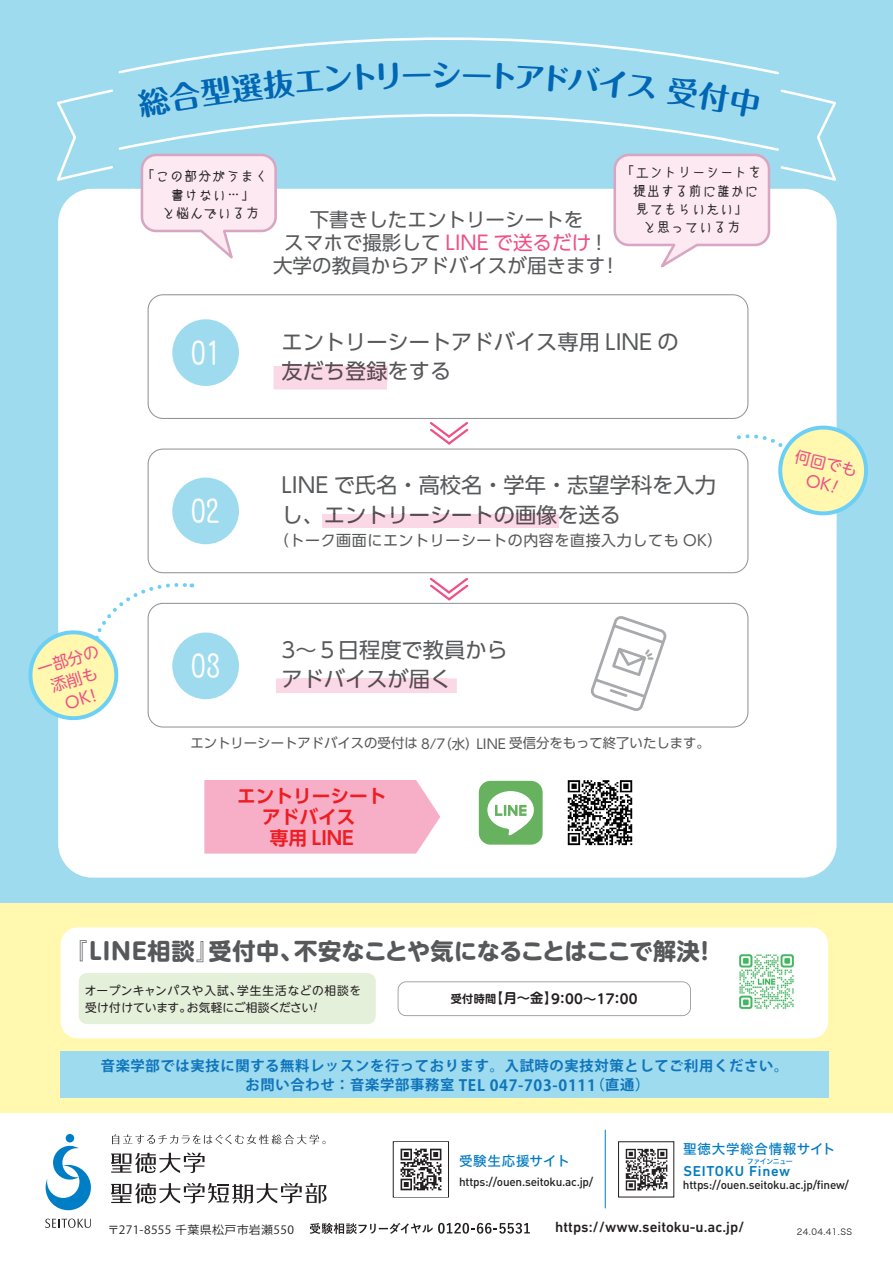
<style>
.page{position:relative;width:893px;height:1263px;background:#fff}
.page>*{position:absolute;margin:0;border:0;box-sizing:border-box;transform-origin:0 0}
.t1{font:700 30.3px "Maru Fo Pro";color:#0166b3}
.t2{font:29.55px "cinecaption";color:#fff}
.t3{font:700 23.25px "UD Shin M Go Pr 6 N";letter-spacing:.005em;color:#57585a}
.t4{font:21.3px/29.2px "UD Shin Go Pr 6 N";color:#57585a}
.t5{font:21.3px "UD Shin Go Pr 6 N";color:#584950}
.t6{font:19.5px/22.8px "UD Shin Go Pr 6 N";color:#57585a;text-align:center}
.t7{font:700 18.6px/20.9px "UD Shin Go Pr 6 N De";color:#ee1d23;text-align:center}
.t8{font:15.9px/20.7px "UD Shin M Go Pr 6 N";color:#ef5085;text-align:center}
.t9{font:15px "UD Shin Go Pr 6 N";letter-spacing:.04em;color:#57585a}
.t10{font:500 15px "DIN Next LT Pro";color:#231f20}
.t11{font:500 14.7px "DIN Next LT Pro";letter-spacing:.045em;color:#007ac2}
.t12{font:700 14.25px/19px "Koz Go Pr 6 N";letter-spacing:.045em;color:#1074bc;text-align:center}
.t13{font:13.5px "Hira Kaku Std W5";letter-spacing:.05em;color:#007ac2}
.t14{font:13.35px "UD Shin Go Pr 6 N";color:#57585a}
.t15{font:700 13.35px "UD Shin M Go Pr 6 N De";color:#231f20}
.t16{font:12.75px "cinecaption";letter-spacing:.1em;color:#231f20}
.t17{font:500 11.7px "DIN Pro";letter-spacing:-.02em;color:#231f20}
.t18{font:11.7px/17px "UD Shin M Go Pr 6 N";letter-spacing:.03em;color:#231f20}
.t19{font:11.4px "Koz Go Pr 6 N";letter-spacing:.03em;color:#231f20;scale:1.05 1}
.t20{font:8.55px "Hira Kaku Std W3";letter-spacing:.05em;color:#231f20}
.t21{font:7.2px "Hira Kaku Std W5";letter-spacing:-.07em;color:#007ac2;scale:.96 1}
.s1{color:#ef5085}
.s2{color:#584950}
.s3{font-size:11.1px}
.s4{font-size:15.3px}
</style>
<div class="page">
<div style="left:0;top:903px;width:893px;height:360px;background:#fff8ae"></div>
<div style="left:0;top:0;width:893px;height:903px;background:#9edbee"></div>
<div style="left:58px;top:189px;width:779px;height:689px;background:#fff;border-radius:34px"></div>
<div style="left:204px;top:780px;width:236px;height:73px;background:#f6afc6"></div>
<svg style="left:148px;top:294px;width:600px;height:125px"></svg>
<svg style="left:148px;top:448px;width:600px;height:125px"></svg>
<svg style="left:192px;top:603px;width:556px;height:124px"></svg>
<svg style="left:590px;top:615px;width:77px;height:97px"></svg>
<svg style="left:430px;top:422px;width:38px;height:22px"></svg>
<svg style="left:430px;top:578px;width:38px;height:22px"></svg>
<svg style="left:273px;top:366px;width:114px;height:23px"></svg>
<div style="left:282px;top:366px;width:105px;height:14px;background:#fad8e6"></div>
<hr style="left:322px;top:524px;width:237px;height:4px;background:#fad8e6">
<div style="left:322px;top:513px;width:237px;height:11px;background:#fad8e6"></div>
<svg style="left:276px;top:678px;width:181px;height:15px"></svg>
<div style="left:283px;top:678px;width:165px;height:10px;background:#fad8e6"></div>
<img style="left:567px;top:780px;width:66px;height:66px">
<div style="left:479px;top:781px;width:64px;height:64px;background:#66b25f;border-radius:12px"></div>
<svg style="left:487px;top:791px;width:47px;height:45px"></svg>
<div style="left:61px;top:1051px;width:768px;height:47px;background:#9edbee"></div>
<div style="left:61px;top:927px;width:767px;height:111px;background:#fff;border-radius:17px"></div>
<img style="left:739px;top:954px;width:55px;height:55px">
<div style="left:79px;top:973px;width:297px;height:51px;background:#e4f0da;border-radius:8px"></div>
<svg style="left:398px;top:981px;width:293px;height:35px"></svg>
<svg style="left:28px;top:581px;width:164px;height:147px"></svg>
<svg style="left:735px;top:423px;width:133px;height:95px"></svg>
<div style="left:172px;top:319px;width:67px;height:67px;background:#9edbee;border-radius:50%"></div>
<div style="left:172px;top:478px;width:67px;height:66px;background:#9edbee;border-radius:50%"></div>
<div style="left:172px;top:632px;width:67px;height:67px;background:#9edbee;border-radius:50%"></div>
<div style="left:0;top:1113px;width:893px;height:150px;background:#fff"></div>
<svg style="left:310px;top:1223px;width:220px;height:11px"></svg>
<div style="left:393px;top:1141px;width:56px;height:56px;border:1px solid #231f20"></div>
<img style="left:394px;top:1143px;width:53px;height:53px">
<div style="left:618px;top:1141px;width:56px;height:56px;border:1px solid #231f20"></div>
<img style="left:625px;top:1148px;width:43px;height:43px">
<hr style="left:605px;top:1130px;width:1px;height:78px;background:#007ac2">
<svg style="left:112px;top:1134px;width:214px;height:10px"></svg>
<svg style="left:111px;top:1152px;width:94px;height:21px"></svg>
<svg style="left:111px;top:1183px;width:216px;height:20px"></svg>
<svg style="left:45px;top:1218px;width:46px;height:10px"></svg>
<div style="left:66px;top:1134px;width:8px;height:8px;background:#007ec5;border-radius:50%"></div>
<svg style="left:46px;top:1146px;width:45px;height:64px"></svg>
<svg style="left:57px;top:37px;width:780px;height:236px"></svg>
<p class="t8" style="left:34px;top:658px;width:65px;rotate:-17deg">一部分の添削も<br>OK!</p>
<h1 class="t1" style="left:431px;top:51px;width:33px">シ</h1>
<p class="t16" style="left:142px;top:169px;width:127px">「この部分がうまく</p>
<p class="t16" style="left:171px;top:188px;width:84px">書けない…」</p>
<p class="t16" style="left:162px;top:206px;width:98px">と悩んでいる方</p>
<h3 class="t6" style="left:273px;top:208px;width:348px">下書きしたエントリーシートを<br>スマホで撮影して <span class="s1">LINE で送るだけ</span>！大学の教員からアドバイスが届きます！</h3>
<p class="t16" style="left:622px;top:165px;width:141px">「エントリーシートを</p>
<p class="t16" style="left:633px;top:184px;width:127px">提出する前に誰かに</p>
<p class="t16" style="left:636px;top:202px;width:112px">見てもらいたい」</p>
<p class="t16" style="left:643px;top:220px;width:98px">と思っている方</p>
<h2 class="t2" style="left:191px;top:335px;width:31px">01</h2>
<h3 class="t4" style="left:281px;top:326px;width:399px">エントリーシートアドバイス専用 LINE の<span class="s2">友だち登録</span>をする</h3>
<h2 class="t2" style="left:191px;top:494px;width:31px">02</h2>
<h3 class="t4" style="left:281px;top:470px;width:436px">LINE で氏名・高校名・学年・志望学科を入力し、エントリーシートの画像を送る</h3>
<p class="t9" style="left:274px;top:529px;width:450px">（トーク画面にエントリーシートの内容を直接入力しても OK）</p>
<p class="t8" style="left:798px;top:445px;width:65px;rotate:13deg">何回でも<br>OK!</p>
<h2 class="t2" style="left:191px;top:649px;width:31px">03</h2>
<h3 class="t4" style="left:281px;top:634px;width:228px">3～５日程度で教員から</h3>
<h3 class="t5" style="left:281px;top:661px;width:171px">アドバイスが届く</h3>
<p class="t14" style="left:190px;top:732px;width:521px">エントリーシートアドバイスの受付は 8/7（水）LINE 受信分をもって終了いたします。</p>
<h3 class="t7" style="left:237px;top:785px;width:151px">エントリーシートアドバイス<br>専用 LINE</h3>
<h3 class="t3" style="left:64px;top:931px;width:653px">『LINE相談』受付中、不安なことや気になることはここで解決！</h3>
<p class="t18" style="left:85px;top:981px;width:278px">オープンキャンパスや入試、学生生活などの相談を受け付けています。お気軽にご相談ください!</p>
<p class="t15" style="left:451px;top:988px;width:188px"><span class="s3">受付時間</span>【月～金】9：00～17：00</p>
<p class="t12" style="left:101px;top:1056px;width:689px">音楽学部では実技に関する無料レッスンを行っております。入試時の実技対策としてご利用ください。お問い合わせ：音楽学部事務室 <span class="s4">TEL 047-703-0111</span>（直通）</p>
<p class="t19" style="left:107px;top:1223px;width:179px">〒271-8555 千葉県松戸市岩瀬550</p>
<p class="t13" style="left:459px;top:1151px;width:113px">受験生応援サイト</p>
<p class="t17" style="left:459px;top:1172px;width:136px">https://ouen.seitoku.ac.jp/</p>
<p class="t13" style="left:683px;top:1139px;width:154px">聖徳大学総合情報サイト</p>
<p class="t21" style="left:747px;top:1156px;width:49px">ファインニュー</p>
<p class="t11" style="left:684px;top:1163px;width:108px">SEITOKU Finew</p>
<p class="t17" style="left:683px;top:1175px;width:167px">https://ouen.seitoku.ac.jp/finew/</p>
<p class="t10" style="left:555px;top:1218px;width:191px">https://www.seitoku-u.ac.jp/</p>
<p class="t20" style="left:797px;top:1225px;width:57px">24.04.41.SS</p>
</div>
